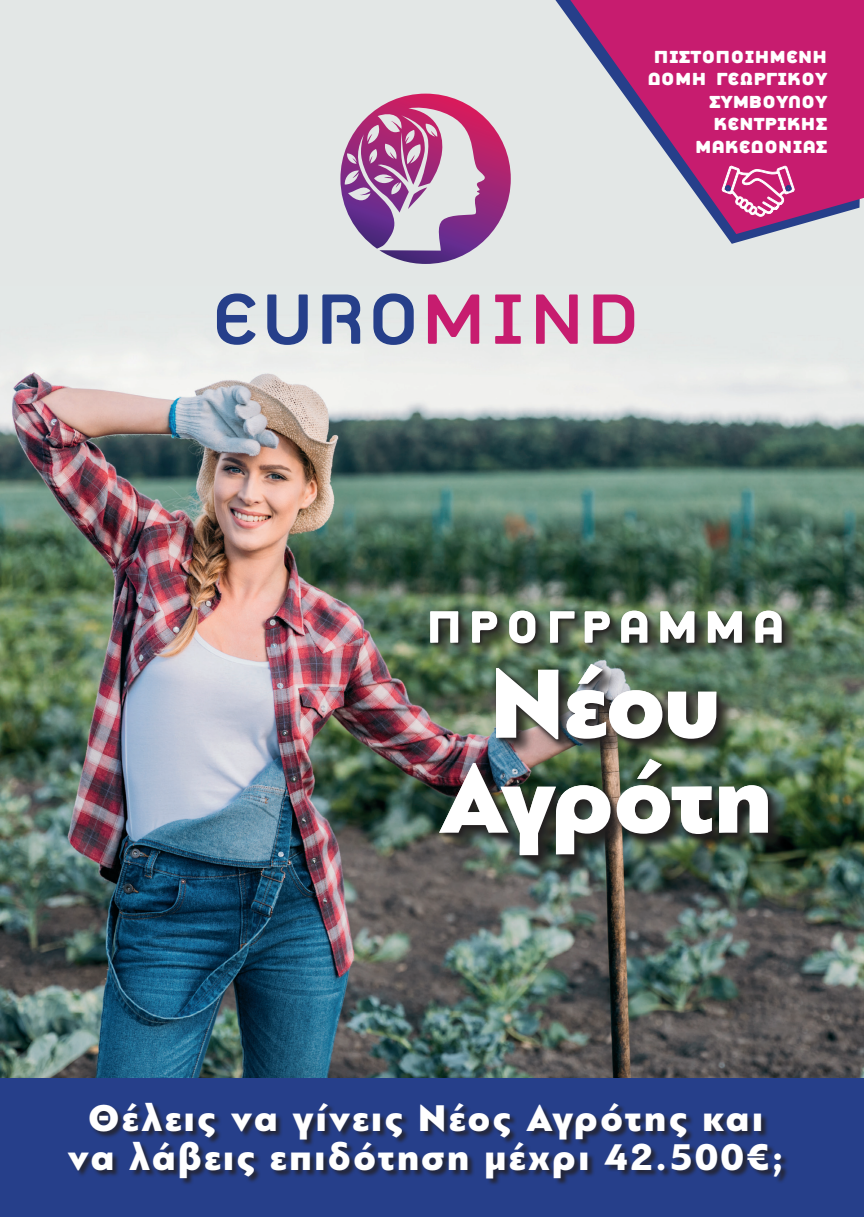
<style>
.page{position:relative;width:864px;height:1217px;background:#fff}
.page>*{position:absolute;margin:0;border:0;box-sizing:border-box;transform-origin:0 0}
.t1{font:900 102.9px/94.9px "PF Bague Sans Pro";letter-spacing:-.02em;color:#fff;text-align:center}
.t2{font:700 69.6px "PF Premier Display";letter-spacing:.07em;color:#fff}
.t3{font:900 39px/39px "PF Bague Sans Pro";letter-spacing:.07em;color:#fff;text-align:center}
.t4{font:900 27px/22.5px "PF Premier Display";letter-spacing:-.02em;color:#fff;text-align:right}
</style>
<div class="page">
<div style="left:0;top:0;width:863px;height:1216px;background:#e3e7e6"></div>
<img style="left:0;top:294px;width:863px;height:784px">
<div style="left:0;top:1078px;width:863px;height:138px;background:#263f8a"></div>
<div style="left:69px;top:1102px;width:719px;height:83px;background:#231f20;opacity:.75"></div>
<svg style="left:217px;top:293px;width:39px;height:52px"></svg>
<svg style="left:267px;top:294px;width:40px;height:51px"></svg>
<svg style="left:322px;top:294px;width:38px;height:50px"></svg>
<svg style="left:373px;top:293px;width:40px;height:52px"></svg>
<svg style="left:428px;top:294px;width:51px;height:50px"></svg>
<svg style="left:495px;top:294px;width:25px;height:50px"></svg>
<svg style="left:536px;top:294px;width:41px;height:50px"></svg>
<svg style="left:593px;top:294px;width:41px;height:50px"></svg>
<svg style="left:340px;top:94px;width:170px;height:170px"></svg>
<div style="left:432px;top:612px;width:368px;height:262px;background:#231f20;opacity:.75"></div>
<img style="left:428px;top:608px;width:361px;height:255px">
<svg style="left:555px;top:0;width:211px;height:244px"></svg>
<svg style="left:570px;top:0;width:293px;height:234px;fill:#c71c6f"></svg>
<svg style="left:721px;top:165px;width:73px;height:52px;background:#d25593"></svg>
<p class="t4" style="left:647px;top:45px;width:181px">ΠΙΣΤΟΠΟΙΗΜΕΝΗ<br>ΔΟΜΗ ΓΕΩΡΓΙΚΟΥ<br>ΣΥΜΒΟΥΛΟΥ<br>ΚΕΝΤΡΙΚΗΣ<br>ΜΑΚΕΔΟΝΙΑΣ</p>
<h2 class="t2" style="left:425px;top:593px;width:361px">ΠΡΟΓΡΑΜΜΑ</h2>
<h1 class="t1" style="left:438px;top:658px;width:336px">Νέου<br>Αγρότη</h1>
<p class="t3" style="left:67px;top:1099px;width:717px">Θέλεις να γίνεις Νέος Αγρότης και να λάβεις επιδότηση μέχρι 42.500€;</p>
</div>
